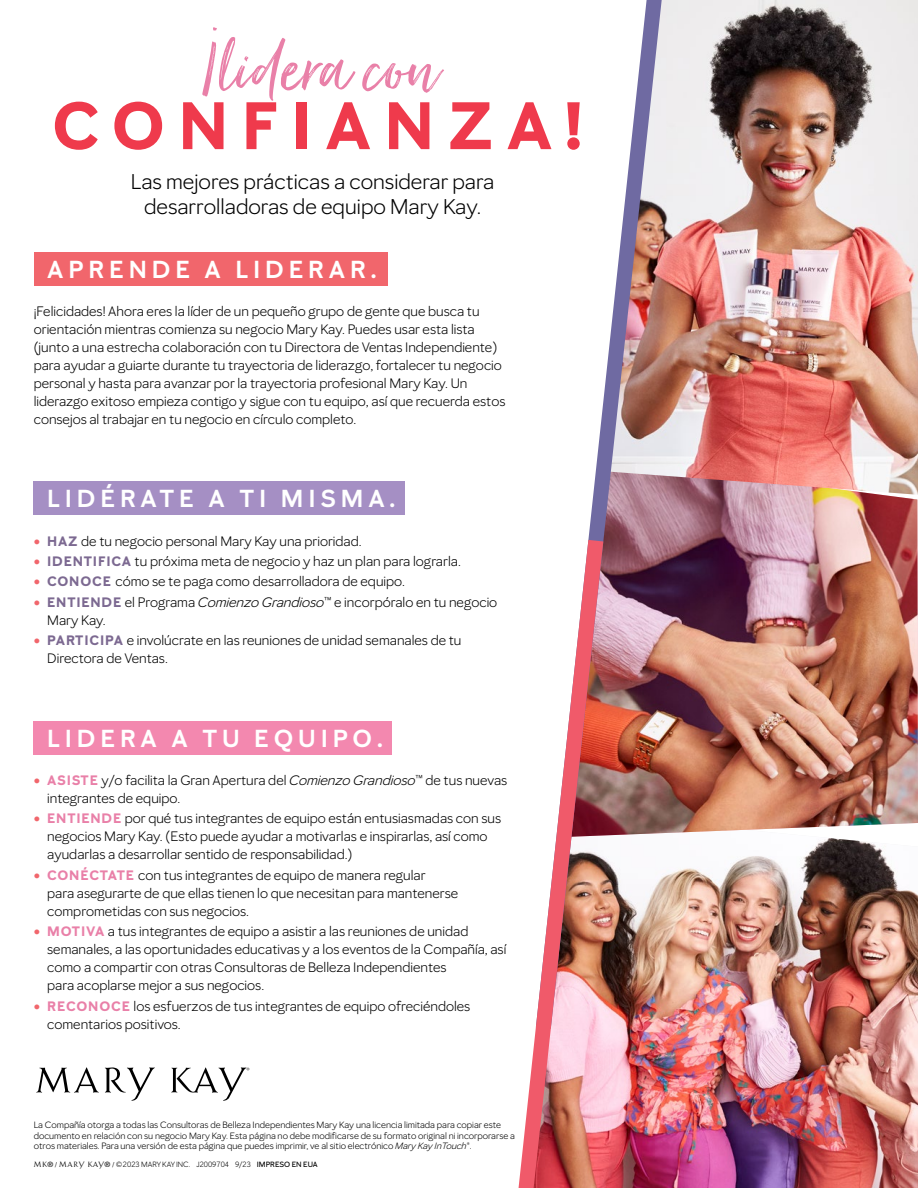
<style>
.page{position:relative;width:918px;height:1188px;background:#fff}
.page>*{position:absolute;margin:0;border:0;box-sizing:border-box;transform-origin:0 0}
.simplePara{font:93px "Just Lovely";color:#e980a8}
.simplePara-2{font:700 66px "Mary Kay Sans";letter-spacing:.2em;color:#ef3a4c}
.t1{font:600 24.3px "Mary Kay Sans";letter-spacing:.2em;color:#fff}
.t2{font:21px/25.2px "Mary Kay Sans";color:#000;text-align:center}
.t3{font:13.5px/18px "Mary Kay Sans";color:#000}
.Body_-_Sans{font:9px/10.5px "Mary Kay Sans";color:#000}
.t4{font:7.5px "Mary Kay Sans";color:#000}
.s1{font-weight:700;color:#f1666c}
.s2{font-weight:700;color:#7c6991}
.s3{font-style:italic}
.s4{font-weight:700;color:#e980a8}
.s5{font-family:"Minion Pro"}
.s6{font-weight:500}
</style>
<div class="page">
<svg style="left:36px;top:1067px;width:63px;height:26px"></svg>
<svg style="left:105px;top:1067px;width:50px;height:34px"></svg>
<svg style="left:171px;top:1067px;width:78px;height:34px"></svg>
<div style="left:34px;top:252px;width:354px;height:34px;background:#f1666c"></div>
<div style="left:34px;top:482px;width:371px;height:33px;background:#a58fc4"></div>
<div style="left:34px;top:721px;width:358px;height:34px;background:#f388af"></div>
<img style="left:612px;top:838px;width:306px;height:350px">
<img style="left:672px;top:495px;width:246px;height:338px">
<img style="left:672px;top:0;width:246px;height:495px">
<img style="left:590px;top:0;width:82px;height:1044px">
<img style="left:518px;top:524px;width:94px;height:664px">
<p class="simplePara" style="left:195px;top:11px;width:245px">¡lidera con</p>
<p class="simplePara-2" style="left:52px;top:85px;width:531px">CONFIANZA!</p>
<p class="t2" style="left:131px;top:169px;width:365px">Las mejores prácticas a considerar para desarrolladoras de equipo Mary Kay.</p>
<p class="t1" style="left:47px;top:254px;width:331px">APRENDE A LIDERAR.</p>
<p class="t3" style="left:34px;top:302px;width:473px">¡Felicidades! Ahora eres la líder de un pequeño grupo de gente que busca tu orientación mientras comienza su negocio Mary Kay. Puedes usar esta lista (junto a una estrecha colaboración con tu Directora de Ventas Independiente) para ayudar a guiarte durante tu trayectoria de liderazgo, fortalecer tu negocio personal y hasta para avanzar por la trayectoria profesional Mary Kay. Un liderazgo exitoso empieza contigo y sigue con tu equipo, así que recuerda estos consejos al trabajar en tu negocio en círculo completo.</p>
<p class="t1" style="left:47px;top:484px;width:350px">LIDÉRATE A TI MISMA.</p>
<p class="t3" style="left:34px;top:532px;width:329px"><span class="s1">•</span> <span class="s2">HAZ</span> de tu negocio personal Mary Kay una prioridad.</p>
<p class="t3" style="left:34px;top:552px;width:429px"><span class="s1">•</span> <span class="s2">IDENTIFICA</span> tu próxima meta de negocio y haz un plan para lograrla.</p>
<p class="t3" style="left:34px;top:573px;width:373px"><span class="s1">•</span> <span class="s2">CONOCE</span> cómo se te paga como desarrolladora de equipo.</p>
<p class="t3" style="left:47px;top:593px;width:452px;text-indent:-14px"><span class="s1">•</span> <span class="s2">ENTIENDE</span> el Programa <span class="s3">Comienzo Grandioso</span>™ e incorpóralo en tu negocio<br>Mary Kay.</p>
<p class="t3" style="left:47px;top:631px;width:416px;text-indent:-14px"><span class="s1">•</span> <span class="s2">PARTICIPA</span> e involúcrate en las reuniones de unidad semanales de tu<br>Directora de Ventas.</p>
<p class="t1" style="left:47px;top:723px;width:337px">LIDERA A TU EQUIPO.</p>
<p class="t3" style="left:47px;top:771px;width:462px;text-indent:-14px"><span class="s1">•</span> <span class="s4">ASISTE</span> y/o facilita la Gran Apertura del <span class="s3">Comienzo Grandioso</span>™ de tus nuevas integrantes de equipo.</p>
<p class="t3" style="left:47px;top:809px;width:455px;text-indent:-14px"><span class="s1">•</span> <span class="s4">ENTIENDE</span> por qué tus integrantes de equipo están entusiasmadas con sus negocios Mary Kay. (Esto puede ayudar a motivarlas e inspirarlas, así como ayudarlas a desarrollar sentido de responsabilidad.)</p>
<p class="t3" style="left:47px;top:866px;width:413px;text-indent:-14px"><span class="s1">•</span> <span class="s4">CONÉCTATE</span> con tus integrantes de equipo de manera regular<br>para asegurarte de que ellas tienen lo que necesitan para mantenerse comprometidas con sus negocios.</p>
<p class="t3" style="left:47px;top:922px;width:461px;text-indent:-14px"><span class="s1">•</span> <span class="s4">MOTIVA</span> a tus integrantes de equipo a asistir a las reuniones de unidad semanales, a las oportunidades educativas y a los eventos de la Compañía, así como a compartir con otras Consultoras de Belleza Independientes<br>para acoplarse mejor a sus negocios.</p>
<p class="t3" style="left:47px;top:997px;width:425px;text-indent:-14px"><span class="s1">•</span> <span class="s4">RECONOCE</span> los esfuerzos de tus integrantes de equipo ofreciéndoles comentarios positivos.</p>
<p class="Body_-_Sans" style="left:34px;top:1120px;width:483px">La Compañía otorga a todas las Consultoras de Belleza Independientes Mary Kay una licencia limitada para copiar este documento en relación con su negocio Mary Kay. Esta página no debe modificarse de su formato original ni incorporarse a otros materiales. Para una versión de esta página que puedes imprimir, ve al sitio electrónico <span class="s3">Mary Kay InTouch</span>®.</p>
<p class="t4" style="left:34px;top:1160px;width:286px">π <span class="s5">/</span> µ <span class="s5">/</span> ©2023 MARY KAY INC. J2009704 9/23 <span class="s6">IMPRESO EN EUA</span></p>
</div>
